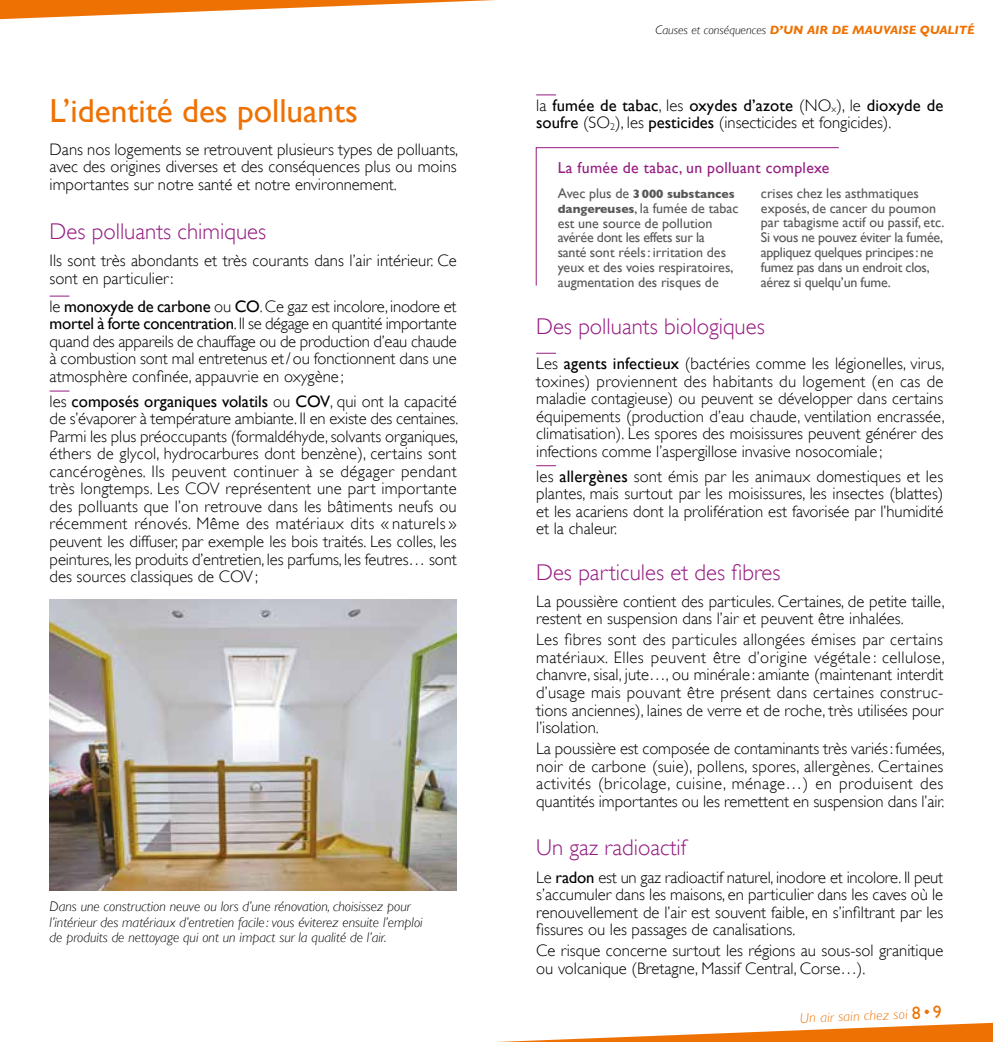
<style>
.page{position:relative;width:993px;height:1042px;background:#fff}
.page>*{position:absolute;margin:0;border:0;box-sizing:border-box;transform-origin:0 0}
.t1{font:33.25px "Gill Sans";color:#ee7203}
.t2{font:300 22.75px "Gill Sans";color:#951b81}
.t3{font:300 16.62px/17.5px "Gill Sans";color:#000;text-align:justify}
.t4{font:16.62px/17.5px "Gill Sans";letter-spacing:.01em;color:#000}
.t5{font:15.75px "Gill Sans";letter-spacing:.02em;color:#951b81}
.t6{font:14px/14.9px "Gill Sans";letter-spacing:-.02em;color:#575756}
.t7{font:italic 300 14px/15.8px "Gill Sans";color:#000}
.t8{font:14px/14.9px "Gill Sans";color:#575756}
.t9{font:italic 300 14px "Gill Sans";color:#ee7203}
.t10{font:italic 700 12.25px "Gill Sans";color:#ee7203}
.t11{font:700 12.25px "Gill Sans";color:#575756}
.s1{font-weight:400}
.s2{font-weight:300;color:#000}
.s3{font-weight:300}
.s4{font-weight:400;font-size:14px}
.s5{font-weight:700;font-size:12.25px}
.s6{font-weight:400;font-style:normal;font-size:17.5px}
.s7{font-style:normal;font-size:17.5px}
</style>
<div class="page">
<svg style="left:0;top:0;width:495px;height:20px"></svg>
<svg style="left:497px;top:1022px;width:495px;height:20px"></svg>
<svg style="left:536px;top:94px;width:20px;height:1px"></svg>
<svg style="left:536px;top:353px;width:20px;height:1px"></svg>
<svg style="left:536px;top:465px;width:20px;height:1px"></svg>
<svg style="left:535px;top:147px;width:304px;height:139px"></svg>
<svg style="left:50px;top:296px;width:19px;height:1px"></svg>
<svg style="left:50px;top:391px;width:19px;height:1px"></svg>
<img style="left:50px;top:599px;width:406px;height:291px">
<h1 class="t1" style="left:50px;top:91px;width:310px">L’identité des polluants</h1>
<p class="t3" style="left:50px;top:140px;width:410px">Dans nos logements se retrouvent plusieurs types de polluants, avec des origines diverses et des conséquences plus ou moins importantes sur notre santé et notre environnement.</p>
<h2 class="t2" style="left:50px;top:218px;width:218px">Des polluants chimiques</h2>
<p class="t3" style="left:50px;top:252px;width:408px">Ils sont très abondants et très courants dans l’air intérieur. Ce sont en particulier:</p>
<p class="t3" style="left:50px;top:298px;width:408px">le <span class="s1">monoxyde de carbone</span> ou <span class="s1">CO</span>. Ce gaz est incolore, inodore et <span class="s1">mortel à forte concentration</span>. Il se dégage en quantité importante quand des appareils de chauffage ou de production d’eau chaude à combustion sont mal entretenus et/ou fonctionnent dans une atmosphère confinée, appauvrie en oxygène ;</p>
<p class="t3" style="left:50px;top:393px;width:410px">les <span class="s1">composés organiques volatils</span> ou <span class="s1">COV</span>, qui ont la capacité de s’évaporer à température ambiante. Il en existe des centaines.<br>Parmi les plus préoccupants (formaldéhyde, solvants organiques, éthers de glycol, hydrocarbures dont benzène), certains sont cancérogènes. Ils peuvent continuer à se dégager pendant très longtemps. Les COV représentent une part importante des polluants que l’on retrouve dans les bâtiments neufs ou récemment rénovés. Même des matériaux dits « naturels » peuvent les diffuser, par exemple les bois traités. Les colles, les peintures, les produits d’entretien, les parfums, les feutres… sont des sources classiques de COV;</p>
<p class="t7" style="left:50px;top:898px;width:374px">Dans une construction neuve ou lors d’une rénovation, choisissez pour l’intérieur des matériaux d’entretien facile : vous éviterez ensuite l’emploi de produits de nettoyage qui ont un impact sur la qualité de l’air.</p>
<p class="t10" style="left:655px;top:22px;width:320px"><span class="s2">Causes et conséquences</span> D’UN AIR DE MAUVAISE QUALITÉ</p>
<p class="t4" style="left:536px;top:96px;width:408px"><span class="s3">la</span> fumée de tabac<span class="s3">, les</span> oxydes d’azote <span class="s3">(NO</span><sub>x</sub><span class="s3">), le</span> dioxyde de soufre <span class="s3">(SO</span><sub>2</sub><span class="s3">), les</span> pesticides <span class="s3">(insecticides et fongicides).</span></p>
<p class="t5" style="left:557px;top:158px;width:273px">La fumée de tabac, un polluant complexe</p>
<p class="t11" style="left:557px;top:186px;width:178px"><span class="s4">Avec plus de</span> 3000 substances</p>
<p class="t8" style="left:557px;top:200px;width:182px"><span class="s5">dangereuses</span>, la fumée de tabac est une source de pollution avérée dont les effets sur la<br>santé sont réels: irritation des yeux et des voies respiratoires, augmentation des risques de</p>
<p class="t6" style="left:760px;top:185px;width:185px">crises chez les asthmatiques exposés, de cancer du poumon par tabagisme actif ou passif, etc.<br>Si vous ne pouvez éviter la fumée, appliquez quelques principes: ne fumez pas dans un endroit clos, aérez si quelqu’un fume.</p>
<h2 class="t2" style="left:536px;top:314px;width:230px">Des polluants biologiques</h2>
<p class="t3" style="left:536px;top:355px;width:410px">Les <span class="s1">agents infectieux</span> (bactéries comme les légionelles, virus, toxines) proviennent des habitants du logement (en cas de maladie contagieuse) ou peuvent se développer dans certains équipements (production d’eau chaude, ventilation encrassée, climatisation). Les spores des moisissures peuvent générer des infections comme l’aspergillose invasive nosocomiale ;</p>
<p class="t3" style="left:536px;top:467px;width:408px">les <span class="s1">allergènes</span> sont émis par les animaux domestiques et les plantes, mais surtout par les moisissures, les insectes (blattes) et les acariens dont la prolifération est favorisée par l’humidité et la chaleur.</p>
<h2 class="t2" style="left:536px;top:559px;width:246px">Des particules et des fibres</h2>
<p class="t3" style="left:536px;top:593px;width:410px">La poussière contient des particules. Certaines, de petite taille, restent en suspension dans l’air et peuvent être inhalées.</p>
<p class="t3" style="left:536px;top:631px;width:410px">Les fibres sont des particules allongées émises par certains matériaux. Elles peuvent être d’origine végétale : cellulose, chanvre, sisal, jute…, ou minérale : amiante (maintenant interdit d’usage mais pouvant être présent dans certaines construc&shy;tions anciennes), laines de verre et de roche, très utilisées pour l’isolation.</p>
<p class="t3" style="left:536px;top:740px;width:410px">La poussière est composée de contaminants très variés: fumées, noir de carbone (suie), pollens, spores, allergènes. Certaines activités (bricolage, cuisine, ménage…) en produisent des quantités importantes ou les remettent en suspension dans l’air.</p>
<h2 class="t2" style="left:536px;top:835px;width:151px">Un gaz radioactif</h2>
<p class="t3" style="left:536px;top:868px;width:408px">Le <span class="s1">radon</span> est un gaz radioactif naturel, inodore et incolore. Il peut s’accumuler dans les maisons, en particulier dans les caves où le renouvellement de l’air est souvent faible, en s’infiltrant par les fissures ou les passages de canalisations.</p>
<p class="t3" style="left:536px;top:942px;width:408px">Ce risque concerne surtout les régions au sous-sol granitique ou volcanique (Bretagne, Massif Central, Corse…).</p>
<p class="t9" style="left:799px;top:1010px;width:143px;rotate:-2deg">Un air sain chez soi <span class="s6">8</span><span class="s7">•</span><span class="s6">9</span></p>
</div>
